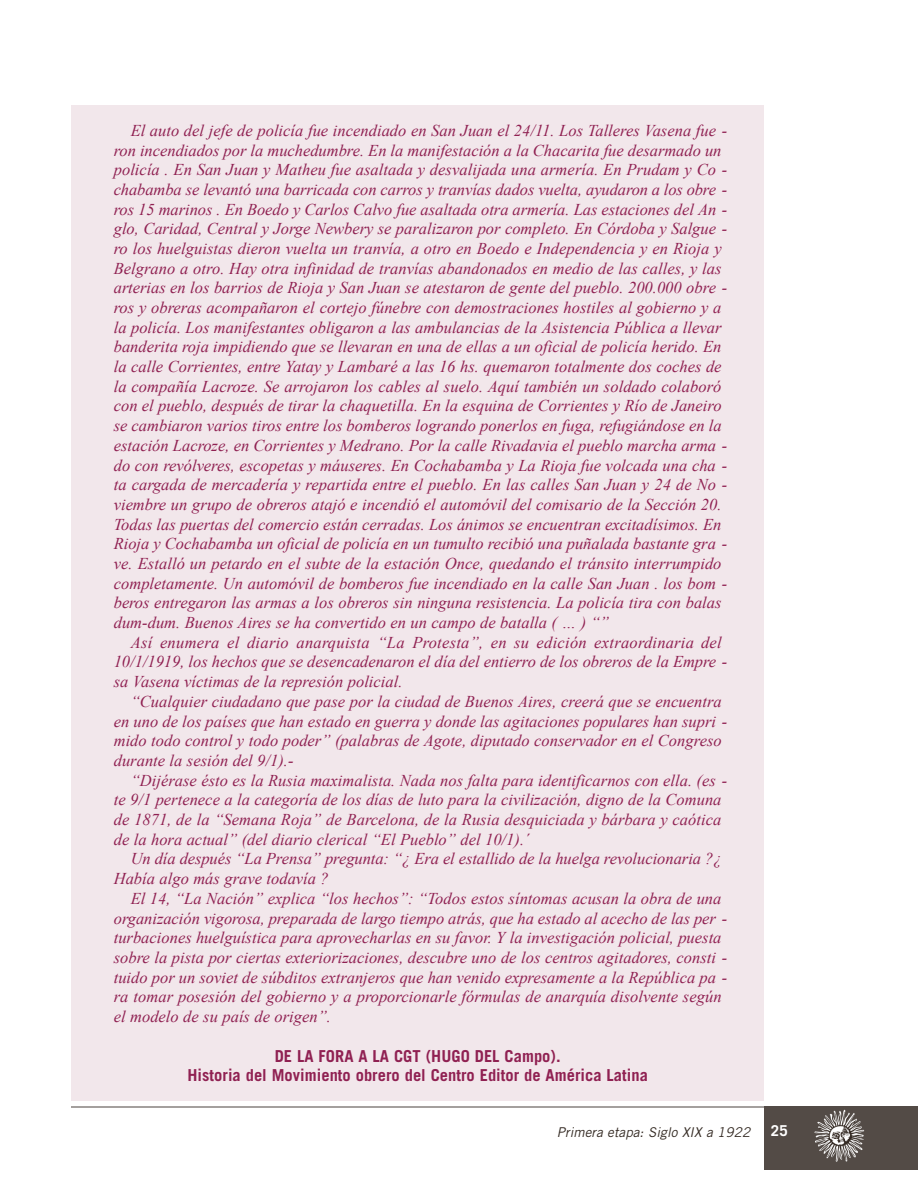
<style>
.page{position:relative;width:918px;height:1188px;background:#fff}
.page>*{position:absolute;margin:0;border:0;box-sizing:border-box;transform-origin:0 0}
.t1{font:italic 16.5px/19.6px "Times New Roman";color:#902152}
.t2{font:700 16.5px/19.5px "Trade Gothic";color:#902152;text-align:center}
.t3{font:700 15px "Trade Gothic";color:#fff}
.t4{font:italic 13.5px "Trade Gothic";color:#352b24}
</style>
<div class="page">
<hr style="left:71px;top:1106px;width:693px;height:1px;background:#a4a09e">
<img style="left:764px;top:1106px;width:154px;height:64px">
<div style="left:71px;top:105px;width:693px;height:995px;background:#f2e7eb"></div>
<p class="t1" style="left:114px;top:120px;width:615px;text-indent:17px">El auto del jefe de policía fue incendiado en San Juan el 24/11. Los Talleres Vasena fue - ron incendiados por la muchedumbre. En la manifestación a la Chacarita fue desarmado un policía . En San Juan y Matheu fue asaltada y desvalijada una armería. En Prudam y Co - chabamba se levantó una barricada con carros y tranvías dados vuelta, ayudaron a los obre - ros 15 marinos . En Boedo y Carlos Calvo fue asaltada otra armería. Las estaciones del An - glo, Caridad, Central y Jorge Newbery se paralizaron por completo. En Córdoba y Salgue - ro los huelguistas dieron vuelta un tranvía, a otro en Boedo e Independencia y en Rioja y Belgrano a otro. Hay otra infinidad de tranvías abandonados en medio de las calles, y las arterias en los barrios de Rioja y San Juan se atestaron de gente del pueblo. 200.000 obre - ros y obreras acompañaron el cortejo fúnebre con demostraciones hostiles al gobierno y a la policía. Los manifestantes obligaron a las ambulancias de la Asistencia Pública a llevar banderita roja impidiendo que se llevaran en una de ellas a un oficial de policía herido. En la calle Corrientes, entre Yatay y Lambaré a las 16 hs. quemaron totalmente dos coches de la compañía Lacroze. Se arrojaron los cables al suelo. Aquí también un soldado colaboró con el pueblo, después de tirar la chaquetilla. En la esquina de Corrientes y Río de Janeiro se cambiaron varios tiros entre los bomberos logrando ponerlos en fuga, refugiándose en la estación Lacroze, en Corrientes y Medrano. Por la calle Rivadavia el pueblo marcha arma - do con revólveres, escopetas y máuseres. En Cochabamba y La Rioja fue volcada una cha - ta cargada de mercadería y repartida entre el pueblo. En las calles San Juan y 24 de No - viembre un grupo de obreros atajó e incendió el automóvil del comisario de la Sección 20.<br>Todas las puertas del comercio están cerradas. Los ánimos se encuentran excitadísimos. En Rioja y Cochabamba un oficial de policía en un tumulto recibió una puñalada bastante gra - ve. Estalló un petardo en el subte de la estación Once, quedando el tránsito interrumpido completamente. Un automóvil de bomberos fue incendiado en la calle San Juan . los bom - beros entregaron las armas a los obreros sin ninguna resistencia. La policía tira con balas dum-dum. Buenos Aires se ha convertido en un campo de batalla ( … ) “”</p>
<p class="t1" style="left:114px;top:633px;width:615px;text-indent:17px">Así enumera el diario anarquista “La Protesta”, en su edición extraordinaria del<br>10/1/1919, los hechos que se desencadenaron el día del entierro de los obreros de la Empre - sa Vasena víctimas de la represión policial.</p>
<p class="t1" style="left:114px;top:692px;width:615px;text-indent:17px">“Cualquier ciudadano que pase por la ciudad de Buenos Aires, creerá que se encuentra en uno de los países que han estado en guerra y donde las agitaciones populares han supri - mido todo control y todo poder” (palabras de Agote, diputado conservador en el Congreso durante la sesión del 9/1).-</p>
<p class="t1" style="left:114px;top:770px;width:615px;text-indent:17px">“Dijérase ésto es la Rusia maximalista. Nada nos falta para identificarnos con ella. (es - te 9/1 pertenece a la categoría de los días de luto para la civilización, digno de la Comuna de 1871, de la “Semana Roja” de Barcelona, de la Rusia desquiciada y bárbara y caótica de la hora actual” (del diario clerical “El Pueblo” del 10/1).´</p>
<p class="t1" style="left:114px;top:849px;width:609px;text-indent:17px">Un día después “La Prensa” pregunta: “¿ Era el estallido de la huelga revolucionaria ?¿<br>Había algo más grave todavía ?</p>
<p class="t1" style="left:114px;top:889px;width:615px;text-indent:17px">El 14, “La Nación” explica “los hechos”: “Todos estos síntomas acusan la obra de una organización vigorosa, preparada de largo tiempo atrás, que ha estado al acecho de las per - turbaciones huelguística para aprovecharlas en su favor. Y la investigación policial, puesta sobre la pista por ciertas exteriorizaciones, descubre uno de los centros agitadores, consti - tuido por un soviet de súbditos extranjeros que han venido expresamente a la República pa - ra tomar posesión del gobierno y a proporcionarle fórmulas de anarquía disolvente según el modelo de su país de origen”.</p>
<p class="t2" style="left:188px;top:1048px;width:462px">DE LA FORA A LA CGT (HUGO DEL Campo).<br>Historia del Movimiento obrero del Centro Editor de América Latina</p>
<p class="t4" style="left:557px;top:1127px;width:195px">Primera etapa: Siglo XIX a 1922</p>
<p class="t3" style="left:771px;top:1125px;width:19px">2 5</p>
</div>
